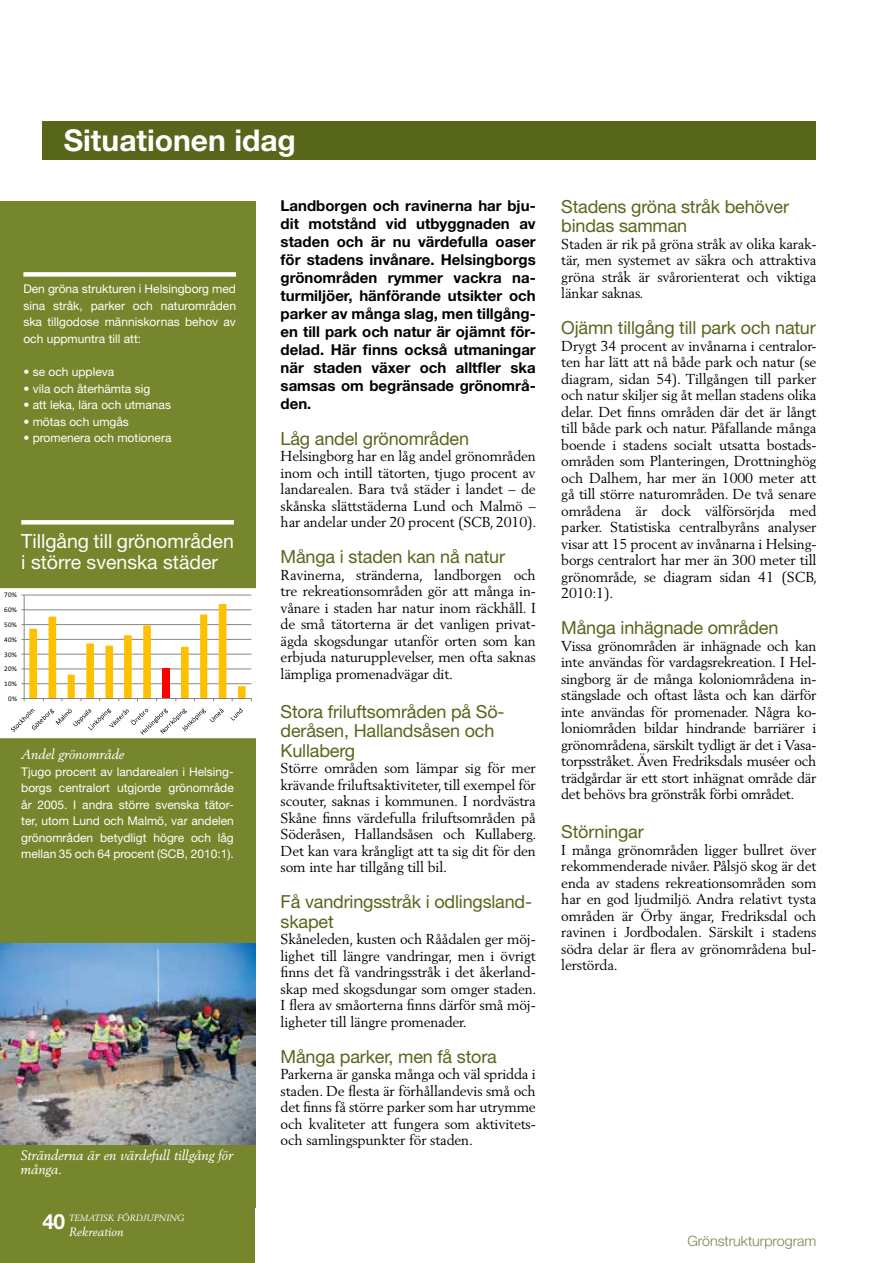
<style>
.page{position:relative;width:893px;height:1263px;background:#fff}
.page>*{position:absolute;margin:0;border:0;box-sizing:border-box;transform-origin:0 0}
.Rubrik_i_remsa{font:700 30px "Helvetica Neue LT Std";color:#fff}
.t1{font:700 21px "Helvetica Neue LT Std";color:#fff}
.Faktarubrik_inverter{font:19.5px/21px "Helvetica Neue LT Std";color:#fff}
.Mellanrubrik{font:18px/19.5px "Helvetica Neue LT Std";letter-spacing:-.01em;color:#58661c}
.Ingress{font:700 15px/18px "Helvetica Neue LT Std";color:#000;text-align:justify}
.Brödtext{font:14.25px/16.5px "Berling LT Std";letter-spacing:-.01em;color:#000;text-align:justify}
.t2{font:300 14.25px "Helvetica Neue LT Std";color:#7a8549}
.Bildtext_vit{font:italic 13.5px/13.5px "Berling LT Std";color:#fff}
.Faktatext_inverterad{font:12px/16.5px "Helvetica Neue LT Std";color:#fff;text-align:justify}
.t3{font:italic 12px "Berling LT Std";letter-spacing:.01em;color:#fff}
.Innehållsförteckning{font:italic 9px "Berling LT Std";color:#fff}
.t4{font:7.05px "Calibri";letter-spacing:.03em;color:#000}
</style>
<div class="page">
<div style="left:0;top:1178px;width:255px;height:85px;background:#76862c"></div>
<div style="left:0;top:201px;width:255px;height:1007px;background:#76862c"></div>
<div style="left:43px;top:121px;width:773px;height:38px;background:#58661c"></div>
<svg style="left:0;top:588px;width:256px;height:150px;background:#f6ecd3"></svg>
<img style="left:0;top:943px;width:255px;height:201px">
<div style="left:21px;top:520px;width:213px;height:5px;background:#fff"></div>
<div style="left:23px;top:272px;width:213px;height:5px;background:#fff"></div>
<p class="Rubrik_i_remsa" style="left:64px;top:122px;width:234px">Situationen idag</p>
<p class="Faktatext_inverterad" style="left:23px;top:281px;width:214px">Den gröna strukturen i Helsingborg med sina stråk, parker och naturområden ska tillgodose människornas behov av och uppmuntra till att:</p>
<p class="Faktatext_inverterad" style="left:23px;top:363px;width:92px">• se och uppleva</p>
<p class="Faktatext_inverterad" style="left:23px;top:380px;width:128px">• vila och återhämta sig</p>
<p class="Faktatext_inverterad" style="left:23px;top:396px;width:149px">• att leka, lära och utmanas</p>
<p class="Faktatext_inverterad" style="left:23px;top:413px;width:107px">• mötas och umgås</p>
<p class="Faktatext_inverterad" style="left:23px;top:429px;width:150px">• promenera och motionera</p>
<p class="Faktarubrik_inverter" style="left:21px;top:530px;width:214px">Tillgång till grönområden i större svenska städer</p>
<p class="t4" style="left:4px;top:591px;width:14px">70%</p>
<p class="t4" style="left:4px;top:605px;width:14px">60%</p>
<p class="t4" style="left:4px;top:620px;width:14px">50%</p>
<p class="t4" style="left:4px;top:635px;width:14px">40%</p>
<p class="t4" style="left:4px;top:650px;width:14px">30%</p>
<p class="t4" style="left:4px;top:665px;width:14px">20%</p>
<p class="t4" style="left:4px;top:679px;width:14px">10%</p>
<p class="t4" style="left:8px;top:694px;width:10px">0%</p>
<p class="Bildtext_vit" style="left:21px;top:748px;width:105px">Andel grönområde</p>
<p class="Faktatext_inverterad" style="left:21px;top:763px;width:214px">Tjugo procent av landarealen i Helsing&shy;borgs centralort utgjorde grönområde år 2005. I andra större svenska tätor&shy;ter, utom Lund och Malmö, var andelen grönområden betydligt högre och låg mellan 35 och 64 procent (SCB, 2010:1).</p>
<p class="Bildtext_vit" style="left:20px;top:1148px;width:214px">Stränderna är en värdefull tillgång för många.</p>
<p class="Innehållsförteckning" style="left:69px;top:1213px;width:117px">TEMATISK FÖRDJUPNING</p>
<p class="t3" style="left:69px;top:1225px;width:56px">Rekreation</p>
<h2 class="t1" style="left:43px;top:1209px;width:24px">40</h2>
<p class="Ingress" style="left:281px;top:196px;width:257px">Landborgen och ravinerna har bju&shy;dit motstånd vid utbyggnaden av staden och är nu värdefulla oaser för stadens invånare. Helsingborgs grönområden rymmer vackra na&shy;turmiljöer, hänförande utsikter och parker av många slag, men tillgång&shy;en till park och natur är ojämnt för&shy;delad. Här finns också utmaningar när staden växer och alltfler ska samsas om begränsade grönområ&shy;den.</p>
<p class="Mellanrubrik" style="left:281px;top:428px;width:190px">Låg andel grönområden</p>
<p class="Brödtext" style="left:281px;top:448px;width:257px">Helsingborg har en låg andel grönområden inom och intill tätorten, tjugo procent av landarealen. Bara två städer i landet – de skånska slättstäderna Lund och Malmö – har andelar under 20 procent (SCB, 2010).</p>
<p class="Mellanrubrik" style="left:281px;top:547px;width:226px">Många i staden kan nå natur</p>
<p class="Brödtext" style="left:281px;top:566px;width:257px">Ravinerna, stränderna, landborgen och tre rekreationsområden gör att många in&shy;vånare i staden har natur inom räckhåll. I de små tätorterna är det vanligen privat&shy;ägda skogsdungar utanför orten som kan erbjuda naturupplevelser, men ofta saknas lämpliga promenadvägar dit.</p>
<p class="Mellanrubrik" style="left:281px;top:701px;width:225px">Stora friluftsområden på Sö&shy;deråsen, Hallandsåsen och<br>Kullaberg</p>
<p class="Brödtext" style="left:281px;top:760px;width:257px">Större områden som lämpar sig för mer krävande friluftsaktiviteter, till exempel för scouter, saknas i kommunen. I nordvästra Skåne finns värdefulla friluftsområden på Söderåsen, Hallandsåsen och Kullaberg.<br>Det kan vara krångligt att ta sig dit för den som inte har tillgång till bil.</p>
<p class="Mellanrubrik" style="left:281px;top:892px;width:253px">Få vandringsstråk i odlingsland&shy;skapet</p>
<p class="Brödtext" style="left:281px;top:931px;width:257px">Skåneleden, kusten och Råådalen ger möj&shy;lighet till längre vandringar, men i övrigt finns det få vandringsstråk i det åkerland&shy;skap med skogsdungar som omger staden.<br>I flera av småorterna finns därför små möj&shy;ligheter till längre promenader.</p>
<p class="Mellanrubrik" style="left:281px;top:1046px;width:218px">Många parker, men få stora</p>
<p class="Brödtext" style="left:281px;top:1066px;width:257px">Parkerna är ganska många och väl spridda i staden. De flesta är förhållandevis små och det finns få större parker som har utrymme och kvaliteter att fungera som aktivitets&shy;och samlingspunkter för staden.</p>
<p class="Mellanrubrik" style="left:561px;top:196px;width:229px">Stadens gröna stråk behöver bindas samman</p>
<p class="Brödtext" style="left:561px;top:235px;width:257px">Staden är rik på gröna stråk av olika karak&shy;tär, men systemet av säkra och attraktiva gröna stråk är svårorienterat och viktiga länkar saknas.</p>
<p class="Mellanrubrik" style="left:561px;top:318px;width:256px">Ojämn tillgång till park och natur</p>
<p class="Brödtext" style="left:561px;top:337px;width:257px">Drygt 34 procent av invånarna i centralor&shy;ten har lätt att nå både park och natur (se diagram, sidan 54). Tillgången till parker och natur skiljer sig åt mellan stadens olika delar. Det finns områden där det är långt till både park och natur. Påfallande många boende i stadens socialt utsatta bostads&shy;områden som Planteringen, Drottninghög och Dalhem, har mer än 1000 meter att gå till större naturområden. De två senare områdena är dock välförsörjda med parker. Statistiska centralbyråns analyser visar att 15 procent av invånarna i Helsing&shy;borgs centralort har mer än 300 meter till grönområde, se diagram sidan 41 (SCB, 2010:1).</p>
<p class="Mellanrubrik" style="left:561px;top:618px;width:219px">Många inhägnade områden</p>
<p class="Brödtext" style="left:561px;top:637px;width:257px">Vissa grönområden är inhägnade och kan inte användas för vardagsrekreation. I Hel&shy;singborg är de många koloniområdena in&shy;stängslade och oftast låsta och kan därför inte användas för promenader. Några ko&shy;loniområden bildar hindrande barriärer i grönområdena, särskilt tydligt är det i Vasa&shy;torpsstråket. Även Fredriksdals muséer och trädgårdar är ett stort inhägnat område där det behövs bra grönstråk förbi området.</p>
<p class="Mellanrubrik" style="left:561px;top:822px;width:84px">Störningar</p>
<p class="Brödtext" style="left:561px;top:841px;width:257px">I många grönområden ligger bullret över rekommenderade nivåer. Pålsjö skog är det enda av stadens rekreationsområden som har en god ljudmiljö. Andra relativt tysta områden är Örby ängar, Fredriksdal och ravinen i Jordbodalen. Särskilt i stadens södra delar är flera av grönområdena bul&shy;lerstörda.</p>
<p class="t2" style="left:687px;top:1232px;width:131px">Grönstrukturprogram</p>
</div>
